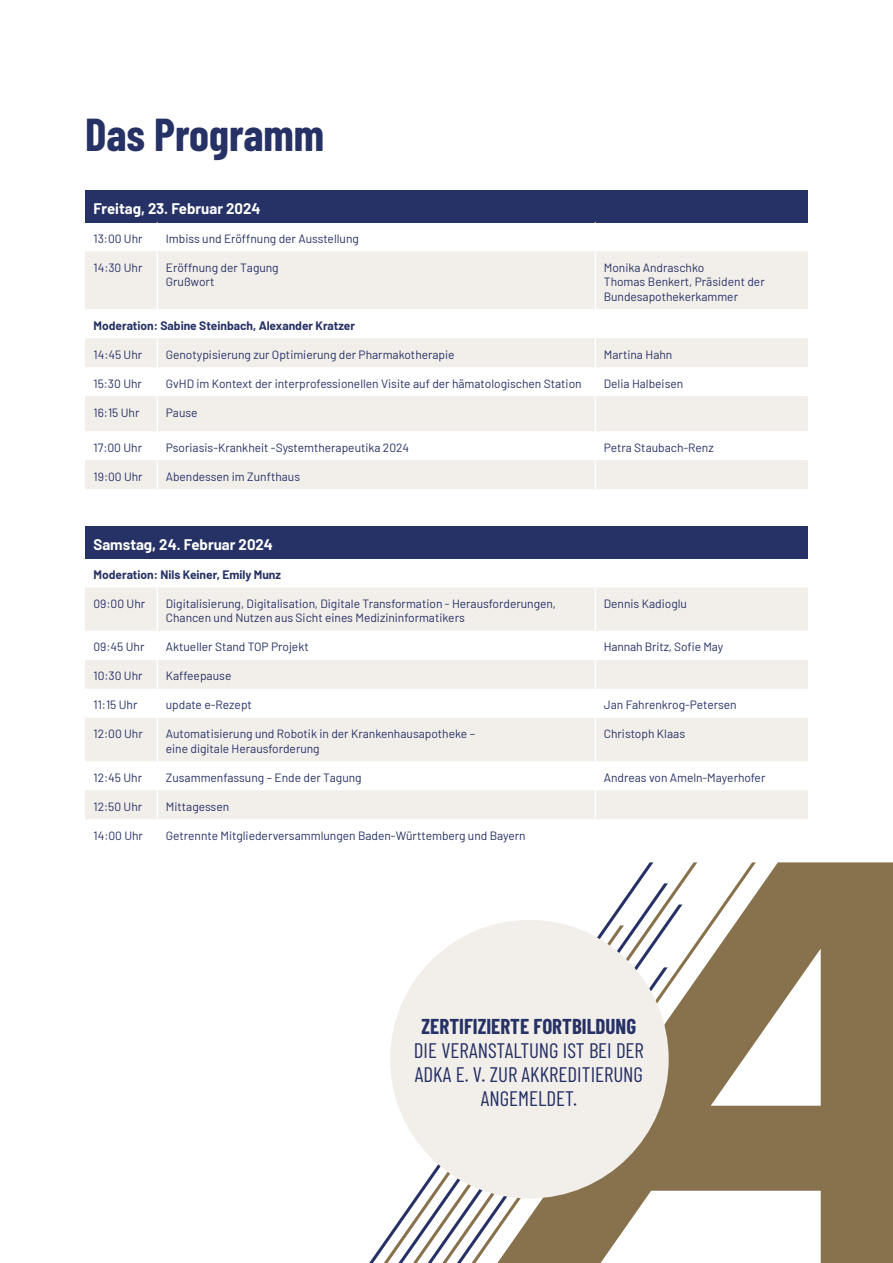
<style>
.page{position:relative;width:893px;height:1263px;background:#fff}
.page>*{position:absolute;margin:0;border:0;box-sizing:border-box;transform-origin:0 0}
.t1{font:700 45px "Barlow Condensed";color:#263165}
.t2{font:21px/24px "Barlow Condensed";color:#263165;text-align:center}
.t3{font:700 21px "Barlow Condensed";color:#263165}
.t4{font:700 15px "Barlow";color:#fff}
.t5{font:12px/14.4px "Barlow";color:#263165}
.t6{font:700 12px "Barlow";color:#263165}
</style>
<div class="page">
<div style="left:85px;top:190px;width:723px;height:32px;background:#263165"></div>
<svg style="left:85px;top:251px;width:723px;height:238px;fill:#f2efeb"></svg>
<hr style="left:157px;top:251px;width:1px;height:58px;background:#fff">
<hr style="left:595px;top:251px;width:1px;height:58px;background:#fff">
<svg style="left:157px;top:338px;width:1px;height:58px"></svg>
<svg style="left:595px;top:338px;width:1px;height:58px"></svg>
<hr style="left:157px;top:396px;width:1px;height:35px;background:#fff">
<hr style="left:595px;top:396px;width:1px;height:35px;background:#fff">
<svg style="left:157px;top:431px;width:1px;height:58px"></svg>
<svg style="left:595px;top:431px;width:1px;height:58px"></svg>
<div style="left:85px;top:526px;width:723px;height:32px;background:#263165"></div>
<svg style="left:85px;top:587px;width:723px;height:232px;fill:#f2efeb"></svg>
<hr style="left:157px;top:587px;width:1px;height:44px;background:#fff">
<hr style="left:595px;top:587px;width:1px;height:44px;background:#fff">
<svg style="left:157px;top:631px;width:1px;height:87px"></svg>
<svg style="left:595px;top:631px;width:1px;height:87px"></svg>
<hr style="left:157px;top:718px;width:1px;height:43px;background:#fff">
<hr style="left:595px;top:718px;width:1px;height:43px;background:#fff">
<svg style="left:595px;top:761px;width:1px;height:58px"></svg>
<svg style="left:157px;top:761px;width:1px;height:58px"></svg>
<svg style="left:369px;top:933px;width:128px;height:330px"></svg>
<svg style="left:497px;top:862px;width:396px;height:401px;fill:#88724d"></svg>
<div style="left:390px;top:920px;width:279px;height:278px;background:#f2efeb;border-radius:50%"></div>
<h1 class="t1" style="left:85px;top:118px;width:241px">Das Programm</h1>
<p class="t4" style="left:94px;top:203px;width:169px">Freitag, 23. Februar 2024</p>
<p class="t5" style="left:94px;top:230px;width:51px">13:00 Uhr</p>
<p class="t5" style="left:166px;top:230px;width:195px">Imbiss und Eröffnung der Ausstellung</p>
<p class="t5" style="left:94px;top:259px;width:50px">14:30 Uhr</p>
<p class="t5" style="left:166px;top:259px;width:114px">Eröffnung der Tagung<br>Grußwort</p>
<p class="t5" style="left:604px;top:259px;width:162px">Monika Andraschko<br>Thomas Benkert, Präsident der<br>Bundesapothekerkammer</p>
<p class="t6" style="left:94px;top:321px;width:263px">Moderation: Sabine Steinbach, Alexander Kratzer</p>
<p class="t5" style="left:94px;top:346px;width:50px">14:45 Uhr</p>
<p class="t5" style="left:166px;top:346px;width:290px">Genotypisierung zur Optimierung der Pharmakotherapie</p>
<p class="t5" style="left:604px;top:346px;width:70px">Martina Hahn</p>
<p class="t5" style="left:94px;top:375px;width:50px">15:30 Uhr</p>
<p class="t5" style="left:166px;top:375px;width:417px">GvHD im Kontext der interprofessionellen Visite auf der hämatologischen Station</p>
<p class="t5" style="left:604px;top:375px;width:81px">Delia Halbeisen</p>
<p class="t5" style="left:94px;top:404px;width:47px">16:15 Uhr</p>
<p class="t5" style="left:166px;top:404px;width:33px">Pause</p>
<p class="t5" style="left:94px;top:439px;width:50px">17:00 Uhr</p>
<p class="t5" style="left:166px;top:439px;width:245px">Psoriasis-Krankheit -Systemtherapeutika 2024</p>
<p class="t5" style="left:604px;top:439px;width:111px">Petra Staubach-Renz</p>
<p class="t5" style="left:94px;top:468px;width:51px">19:00 Uhr</p>
<p class="t5" style="left:166px;top:468px;width:136px">Abendessen im Zunfthaus</p>
<p class="t4" style="left:94px;top:539px;width:181px">Samstag, 24. Februar 2024</p>
<p class="t6" style="left:94px;top:570px;width:189px">Moderation: Nils Keiner, Emily Munz</p>
<p class="t5" style="left:94px;top:595px;width:53px">09:00 Uhr</p>
<p class="t5" style="left:166px;top:595px;width:392px">Digitalisierung, Digitalisation, Digitale Transformation - Herausforderungen,<br>Chancen und Nutzen aus Sicht eines Medizininformatikers</p>
<p class="t5" style="left:604px;top:595px;width:85px">Dennis Kadioglu</p>
<p class="t5" style="left:94px;top:639px;width:52px">09:45 Uhr</p>
<p class="t5" style="left:166px;top:639px;width:144px">Aktueller Stand TOP Projekt</p>
<p class="t5" style="left:604px;top:639px;width:121px">Hannah Britz, Sofie May</p>
<p class="t5" style="left:94px;top:668px;width:51px">10:30 Uhr</p>
<p class="t5" style="left:166px;top:668px;width:67px">Kaffeepause</p>
<p class="t5" style="left:94px;top:697px;width:45px">11:15 Uhr</p>
<p class="t5" style="left:166px;top:697px;width:88px">update e-Rezept</p>
<p class="t5" style="left:604px;top:697px;width:134px">Jan Fahrenkrog-Petersen</p>
<p class="t5" style="left:94px;top:726px;width:51px">12:00 Uhr</p>
<p class="t5" style="left:166px;top:726px;width:311px">Automatisierung und Robotik in der Krankenhausapotheke – eine digitale Herausforderung</p>
<p class="t5" style="left:604px;top:728px;width:83px">Christoph Klaas</p>
<p class="t5" style="left:94px;top:769px;width:50px">12:45 Uhr</p>
<p class="t5" style="left:166px;top:769px;width:197px">Zusammenfassung – Ende der Tagung</p>
<p class="t5" style="left:604px;top:769px;width:163px">Andreas von Ameln-Mayerhofer</p>
<p class="t5" style="left:94px;top:798px;width:50px">12:50 Uhr</p>
<p class="t5" style="left:166px;top:798px;width:65px">Mittagessen</p>
<p class="t5" style="left:94px;top:827px;width:51px">14:00 Uhr</p>
<p class="t5" style="left:166px;top:827px;width:361px">Getrennte Mitgliederversammlungen Baden-Württemberg und Bayern</p>
<h2 class="t3" style="left:422px;top:1018px;width:216px">ZERTIFIZIERTE FORTBILDUNG</h2>
<h2 class="t2" style="left:414px;top:1038px;width:232px">DIE VERANSTALTUNG IST BEI DER<br>ADKA E. V. ZUR AKKREDITIERUNG<br>ANGEMELDET.</h2>
</div>
